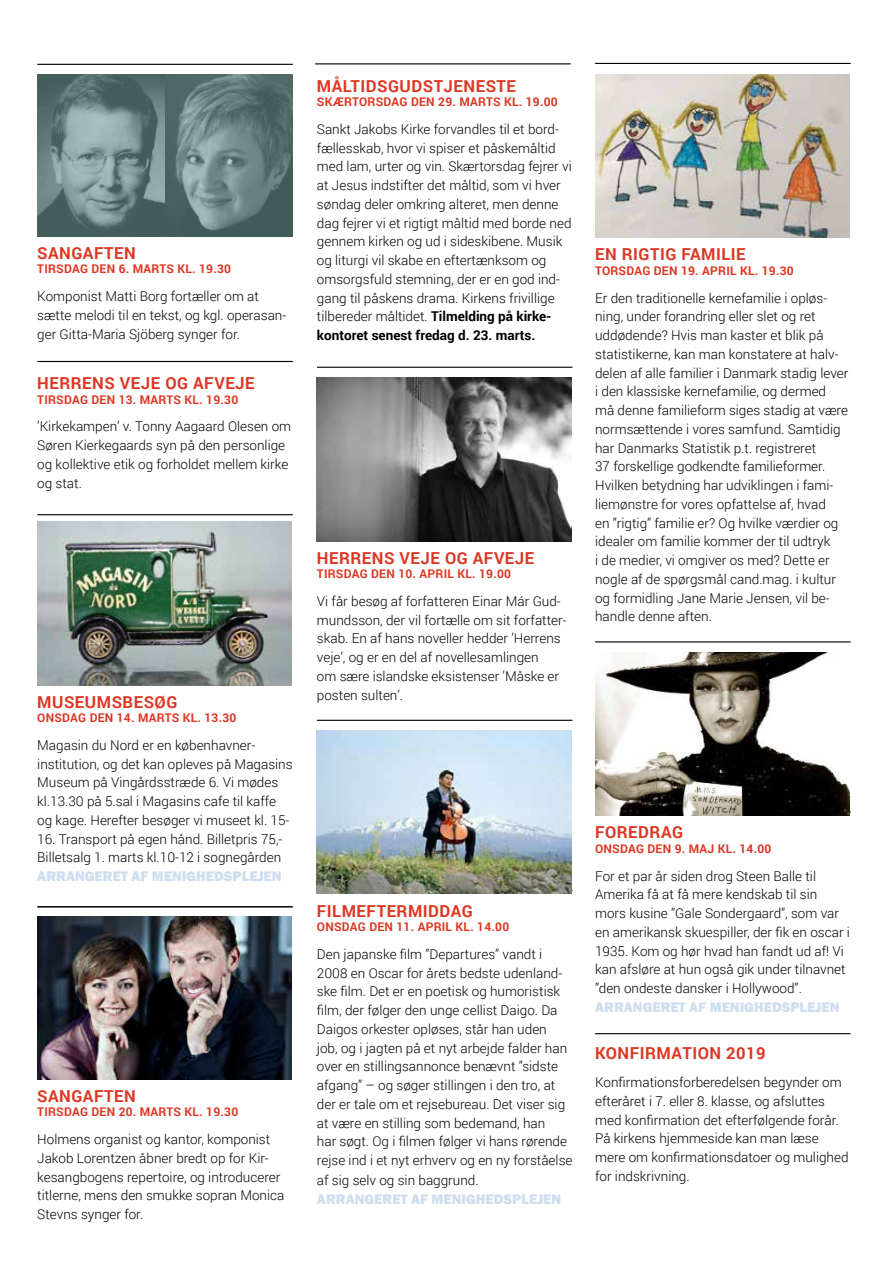
<style>
.page{position:relative;width:893px;height:1263px;background:#fff}
.page>*{position:absolute;margin:0;border:0;box-sizing:border-box;transform-origin:0 0}
.t1{font:700 16.5px "Roboto";letter-spacing:.03em;color:#dd3723}
.t2{font:800 14.25px "Franklin Gothic";color:#cfdeef}
.t3{font:300 13.5px/18.8px "Roboto";color:#000}
.t4{font:700 12px "Roboto";letter-spacing:.02em;color:#dd3723}
.s1{font-weight:700}
</style>
<div class="page">
<hr style="left:37px;top:64px;width:256px;height:1px;background:#000">
<hr style="left:315px;top:63px;width:256px;height:1px;background:#000">
<hr style="left:595px;top:63px;width:256px;height:1px;background:#000">
<hr style="left:317px;top:367px;width:255px;height:1px;background:#000">
<img style="left:317px;top:378px;width:254px;height:163px">
<hr style="left:317px;top:720px;width:255px;height:1px;background:#000">
<hr style="left:317px;top:890px;width:255px;height:1px;background:#000">
<img style="left:317px;top:730px;width:254px;height:164px">
<img style="left:595px;top:74px;width:255px;height:164px">
<hr style="left:595px;top:641px;width:256px;height:1px;background:#000">
<hr style="left:595px;top:811px;width:256px;height:2px;background:#000">
<hr style="left:595px;top:1033px;width:256px;height:1px;background:#000">
<img style="left:595px;top:652px;width:255px;height:163px">
<hr style="left:37px;top:361px;width:256px;height:1px;background:#000">
<hr style="left:37px;top:514px;width:256px;height:1px;background:#000">
<img style="left:37px;top:522px;width:255px;height:163px">
<hr style="left:37px;top:906px;width:256px;height:1px;background:#000">
<img style="left:37px;top:916px;width:255px;height:163px">
<svg style="left:37px;top:74px;width:256px;height:163px;background:#657e7c"></svg>
<p class="t1" style="left:37px;top:242px;width:100px">SANGAFTEN</p>
<p class="t4" style="left:37px;top:261px;width:195px">TIRSDAG DEN 6. MARTS KL. 19.30</p>
<p class="t3" style="left:37px;top:287px;width:251px">Komponist Matti Borg fortæller om at sætte melodi til en tekst, og kgl. operasan&shy;ger Gitta-Maria Sjöberg synger for.</p>
<p class="t1" style="left:37px;top:372px;width:219px">HERRENS VEJE OG AFVEJE</p>
<p class="t4" style="left:37px;top:391px;width:203px">TIRSDAG DEN 13. MARTS KL. 19.30</p>
<p class="t3" style="left:37px;top:417px;width:255px">’Kirkekampen’ v. Tonny Aagaard Olesen om Søren Kierkegaards syn på den personlige og kollektive etik og forholdet mellem kirke og stat.</p>
<p class="t1" style="left:37px;top:690px;width:142px">MUSEUMSBESØG</p>
<p class="t4" style="left:37px;top:709px;width:201px">ONSDAG DEN 14. MARTS KL. 13.30</p>
<p class="t3" style="left:37px;top:735px;width:257px">Magasin du Nord er en københavner&shy;institution, og det kan opleves på Magasins Museum på Vingårdsstræde 6. Vi mødes kl.13.30 på 5.sal i Magasins cafe til kaffe og kage. Herefter besøger vi museet kl. 15-</p>
<p class="t3" style="left:37px;top:829px;width:247px">16. Transport på egen hånd. Billetpris 75,-<br>Billetsalg 1. marts kl.10-12 i sognegården</p>
<p class="t2" style="left:37px;top:867px;width:246px">ARRANGERET AF MENIGHEDSPLEJEN</p>
<p class="t1" style="left:37px;top:1084px;width:100px">SANGAFTEN</p>
<p class="t4" style="left:37px;top:1103px;width:203px">TIRSDAG DEN 20. MARTS KL. 19.30</p>
<p class="t3" style="left:37px;top:1129px;width:249px">Holmens organist og kantor, komponist Jakob Lorentzen åbner bredt op for Kir&shy;kesangbogens repertoire, og introducerer titlerne, mens den smukke sopran Monica Stevns synger for.</p>
<p class="t1" style="left:317px;top:74px;width:201px">MÅLTIDSGUDSTJENESTE</p>
<p class="t4" style="left:317px;top:93px;width:242px">SKÆRTORSDAG DEN 29. MARTS KL. 19.00</p>
<p class="t3" style="left:317px;top:119px;width:256px">Sankt Jakobs Kirke forvandles til et bord&shy;fællesskab, hvor vi spiser et påskemåltid med lam, urter og vin. Skærtorsdag fejrer vi at Jesus indstifter det måltid, som vi hver søndag deler omkring alteret, men denne dag fejrer vi et rigtigt måltid med borde ned gennem kirken og ud i sideskibene. Musik og liturgi vil skabe en eftertænksom og omsorgsfuld stemning, der er en god ind&shy;gang til påskens drama. Kirkens frivillige tilbereder måltidet. <span class="s1">Tilmelding på kirke&shy;kontoret senest fredag d. 23. marts.</span></p>
<p class="t1" style="left:317px;top:546px;width:219px">HERRENS VEJE OG AFVEJE</p>
<p class="t4" style="left:317px;top:565px;width:196px">TIRSDAG DEN 10. APRIL KL. 19.00</p>
<p class="t3" style="left:317px;top:591px;width:251px">Vi får besøg af forfatteren Einar Már Gud&shy;mundsson, der vil fortælle om sit forfatter&shy;skab. En af hans noveller hedder ’Herrens veje’, og er en del af novellesamlingen<br>om sære islandske eksistenser ’Måske er posten sulten’.</p>
<p class="t1" style="left:595px;top:243px;width:152px">EN RIGTIG FAMILIE</p>
<p class="t4" style="left:595px;top:262px;width:200px">TORSDAG DEN 19. APRIL KL. 19.30</p>
<p class="t3" style="left:595px;top:288px;width:255px">Er den traditionelle kernefamilie i opløs&shy;ning, under forandring eller slet og ret uddødende? Hvis man kaster et blik på statistikerne, kan man konstatere at halv&shy;delen af alle familier i Danmark stadig lever i den klassiske kernefamilie, og dermed må denne familieform siges stadig at være normsættende i vores samfund. Samtidig har Danmarks Statistik p.t. registreret<br>37 forskellige godkendte familieformer.<br>Hvilken betydning har udviklingen i fami&shy;liemønstre for vores opfattelse af, hvad<br>en ”rigtig” familie er? Og hvilke værdier og idealer om familie kommer der til udtryk<br>i de medier, vi omgiver os med? Dette er nogle af de spørgsmål cand.mag. i kultur og formidling Jane Marie Jensen, vil be&shy;handle denne aften.</p>
<p class="t1" style="left:317px;top:899px;width:157px">FILMEFTERMIDDAG</p>
<p class="t4" style="left:317px;top:918px;width:194px">ONSDAG DEN 11. APRIL KL. 14.00</p>
<p class="t3" style="left:317px;top:944px;width:257px">Den japanske film ”Departures” vandt i 2008 en Oscar for årets bedste udenland&shy;ske film. Det er en poetisk og humoristisk film, der følger den unge cellist Daigo. Da Daigos orkester opløses, står han uden<br>job, og i jagten på et nyt arbejde falder han over en stillingsannonce benævnt ”sidste afgang” – og søger stillingen i den tro, at der er tale om et rejsebureau. Det viser sig at være en stilling som bedemand, han<br>har søgt. Og i filmen følger vi hans rørende rejse ind i et nyt erhverv og en ny forståelse af sig selv og sin baggrund.</p>
<p class="t2" style="left:317px;top:1190px;width:246px">ARRANGERET AF MENIGHEDSPLEJEN</p>
<p class="t1" style="left:595px;top:821px;width:89px">FOREDRAG</p>
<p class="t4" style="left:595px;top:840px;width:178px">ONSDAG DEN 9. MAJ KL. 14.00</p>
<p class="t3" style="left:595px;top:866px;width:256px">For et par år siden drog Steen Balle til Amerika få at få mere kendskab til sin mors kusine ”Gale Sondergaard”, som var en amerikansk skuespiller, der fik en oscar i 1935. Kom og hør hvad han fandt ud af! Vi kan afsløre at hun også gik under tilnavnet ”den ondeste dansker i Hollywood”.</p>
<p class="t2" style="left:595px;top:998px;width:246px">ARRANGERET AF MENIGHEDSPLEJEN</p>
<p class="t1" style="left:595px;top:1042px;width:172px">KONFIRMATION 2019</p>
<p class="t3" style="left:595px;top:1072px;width:255px">Konfirmationsforberedelsen begynder om efteråret i 7. eller 8. klasse, og afsluttes med konfirmation det efterfølgende forår.<br>På kirkens hjemmeside kan man læse mere om konfirmationsdatoer og mulighed for indskrivning.</p>
</div>
